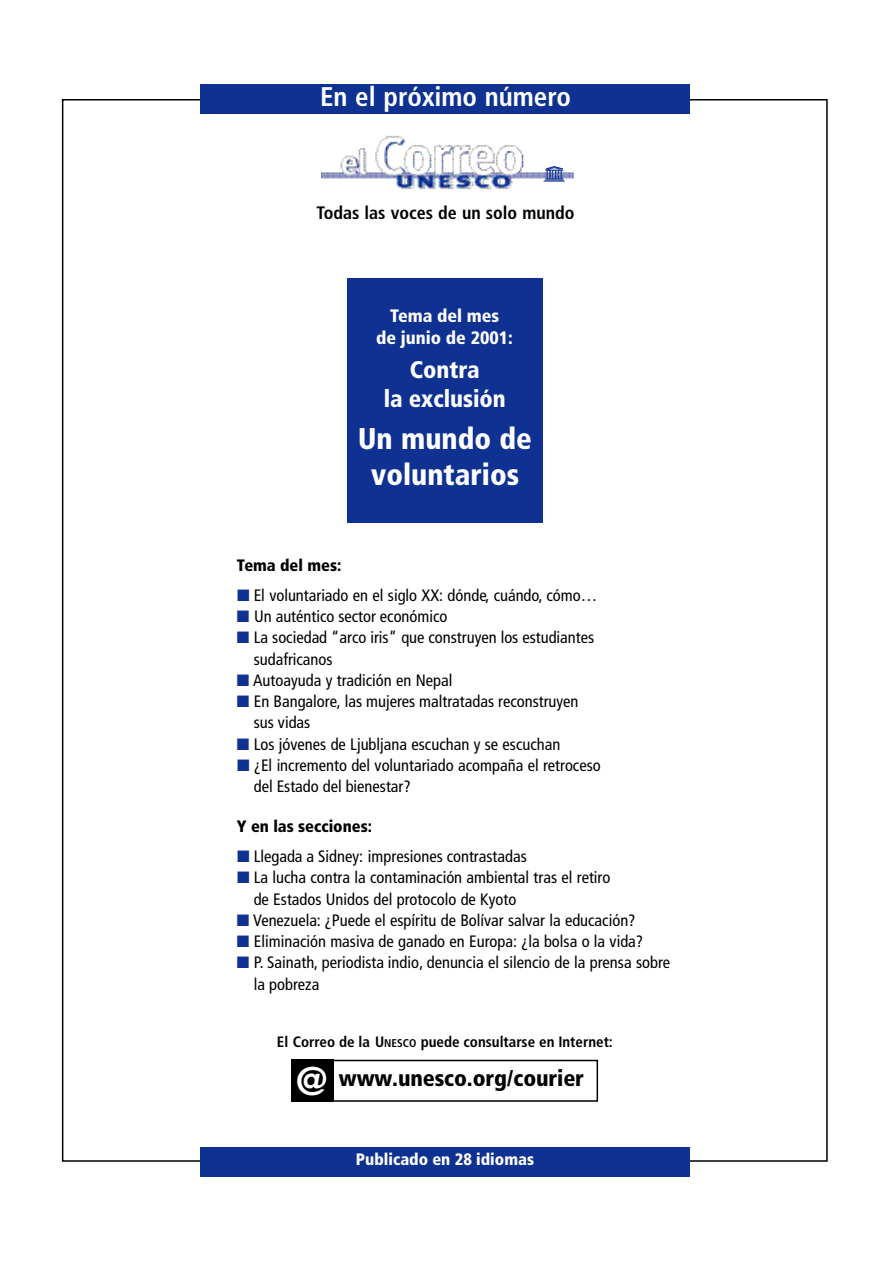
<style>
.page{position:relative;width:893px;height:1263px;background:#fff}
.page>*{position:absolute;margin:0;border:0;box-sizing:border-box;transform-origin:0 0}
.t1{font:900 condensed 30px/36px "Frutiger";color:#fff;text-align:center}
.t2{font:700 condensed 27px "Frutiger";color:#fff}
.t3{font:900 condensed 24px/28.8px "Frutiger";color:#fff;text-align:center}
.t4{font:900 condensed 22.5px "Frutiger";letter-spacing:-.005em;color:#000}
.t5{font:700 condensed 18px "Frutiger";color:#000}
.t6{font:900 condensed 18px/21.8px "Frutiger";color:#fff;text-align:center}
.t7{font:condensed 16.5px/21.3px "Frutiger";color:#000}
.t8{font:900 condensed 16.5px "Frutiger";color:#000}
.t9{font:900 condensed 16.5px "Frutiger";color:#fff}
.t10{font:700 condensed 15px "Frutiger";color:#000}
.s1{color:#0e3192}
.s2{font-size:11.25px}
.s3{font-size:40.05px;color:#fff}
</style>
<div class="page">
<img style="left:321px;top:135px;width:252px;height:55px">
<div style="left:201px;top:84px;width:489px;height:30px;background:#0e3192"></div>
<div style="left:347px;top:278px;width:195px;height:245px;background:#0e3192"></div>
<div style="left:291px;top:1060px;width:42px;height:42px;background:#000"></div>
<div style="left:292px;top:1060px;width:306px;height:42px;border:2px solid #000"></div>
<div style="left:201px;top:1147px;width:489px;height:30px;background:#0e3192"></div>
<img style="left:542px;top:164px;width:23px;height:19px">
<h2 class="t2" style="left:320px;top:86px;width:252px">En el próximo número</h2>
<p class="t5" style="left:316px;top:205px;width:259px">Todas las voces de un solo mundo</p>
<p class="t6" style="left:376px;top:306px;width:138px">Tema del mes<br>de junio de 2001:</p>
<h3 class="t3" style="left:383px;top:358px;width:124px">Contra<br>la exclusión</h3>
<h1 class="t1" style="left:358px;top:423px;width:175px">Un mundo de voluntarios</h1>
<p class="t8" style="left:237px;top:558px;width:106px">Tema del mes:</p>
<p class="t7" style="left:237px;top:586px;width:361px"><span class="s1">■</span> El voluntariado en el siglo XX: dónde, cuándo, cómo…</p>
<p class="t7" style="left:237px;top:607px;width:212px"><span class="s1">■</span> Un auténtico sector económico</p>
<p class="t7" style="left:254px;top:628px;width:342px;text-indent:-17px"><span class="s1">■</span> La sociedad “arco iris” que construyen los estudiantes sudafricanos</p>
<p class="t7" style="left:237px;top:671px;width:217px"><span class="s1">■</span> Autoayuda y tradición en Nepal</p>
<p class="t7" style="left:254px;top:692px;width:326px;text-indent:-17px"><span class="s1">■</span> En Bangalore, las mujeres maltratadas reconstruyen sus vidas</p>
<p class="t7" style="left:237px;top:735px;width:325px"><span class="s1">■</span> Los jóvenes de Ljubljana escuchan y se escuchan</p>
<p class="t7" style="left:254px;top:756px;width:348px;text-indent:-17px"><span class="s1">■</span> ¿El incremento del voluntariado acompaña el retroceso del Estado del bienestar?</p>
<p class="t8" style="left:237px;top:819px;width:137px">Y en las secciones:</p>
<p class="t7" style="left:237px;top:847px;width:291px"><span class="s1">■</span> Llegada a Sidney: impresiones contrastadas</p>
<p class="t7" style="left:254px;top:868px;width:358px;text-indent:-17px"><span class="s1">■</span> La lucha contra la contaminación ambiental tras el retiro de Estados Unidos del protocolo de Kyoto</p>
<p class="t7" style="left:237px;top:910px;width:400px"><span class="s1">■</span> Venezuela: ¿Puede el espíritu de Bolívar salvar la educación?</p>
<p class="t7" style="left:237px;top:932px;width:408px"><span class="s1">■</span> Eliminación masiva de ganado en Europa: ¿la bolsa o la vida?</p>
<p class="t7" style="left:254px;top:953px;width:418px;text-indent:-17px"><span class="s1">■</span> P. Sainath, periodista indio, denuncia el silencio de la prensa sobre la pobreza</p>
<p class="t10" style="left:277px;top:1036px;width:337px">El Correo de la U<span class="s2">NESCO</span> puede consultarse en Internet:</p>
<h3 class="t4" style="left:296px;top:1069px;width:290px"><span class="s3">@</span> www.unesco.org/courier</h3>
<p class="t9" style="left:356px;top:1153px;width:179px">Publicado en 28 idiomas</p>
</div>
